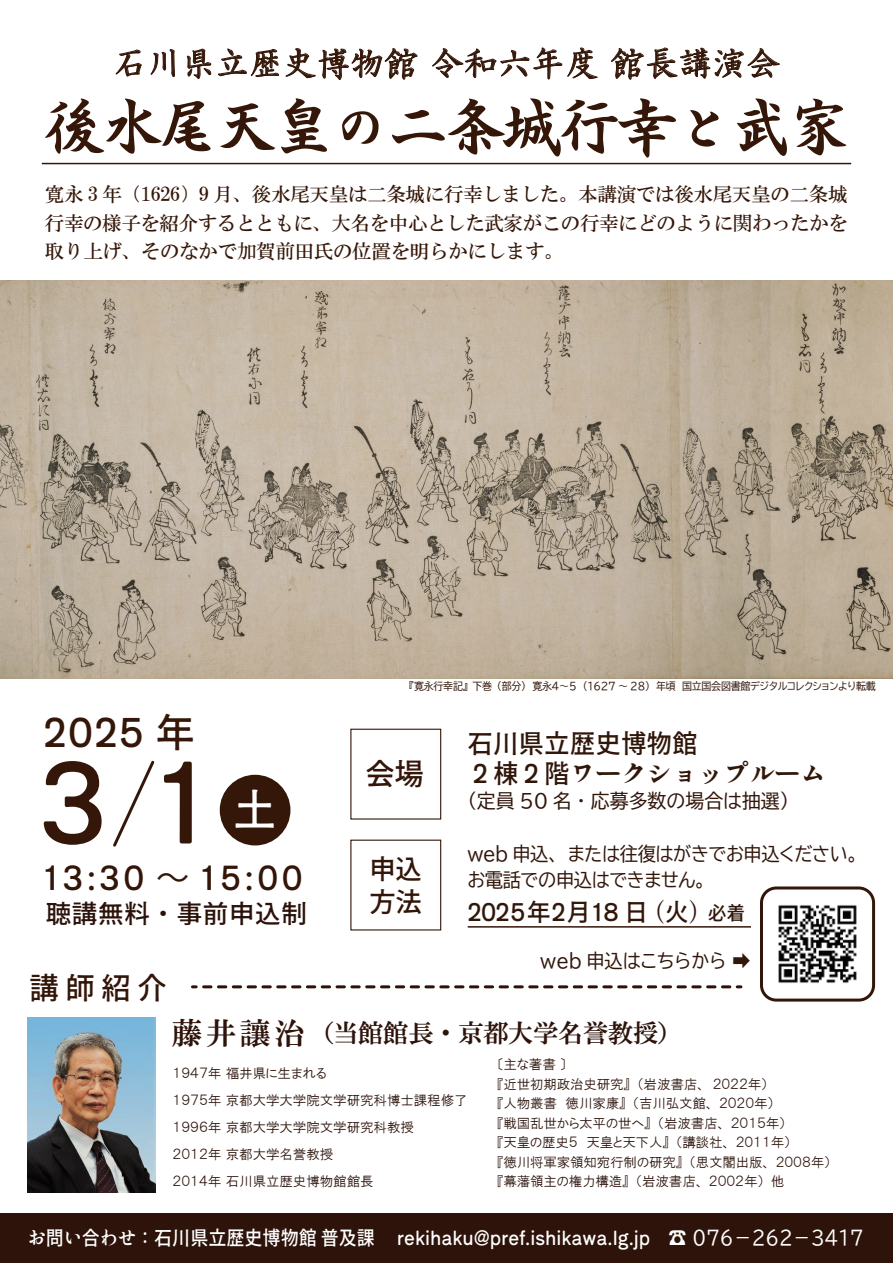
<style>
.page{position:relative;width:893px;height:1263px;background:#fff}
.page>*{position:absolute;margin:0;border:0;box-sizing:border-box;transform-origin:0 0}
.t1{font:110.55px "Shippori Antique B1";color:#341708}
.t2{font:60px "AB doudoukaisyo";letter-spacing:-.045em;color:#341708}
.t3{font:43.2px "Shippori Antique B1";color:#fff}
.t4{font:39.6px "Shippori Antique B1";color:#341708}
.t5{font:33.45px "HG Seikaishotai PRO";letter-spacing:.025em;color:#341708}
.t6{font:33.15px "Shippori Antique B1";letter-spacing:.105em;color:#331609}
.t7{font:30px "Shippori Antique B1";letter-spacing:.2em;color:#331609}
.t8{font:27px "Shippori Antique B1";color:#331609}
.t9{font:25.95px/29.7px "Shippori Antique B1";color:#31160a}
.t10{font:25.65px "HGP Mincho E";letter-spacing:-.025em;color:#2d130a}
.t11{font:25.35px "Shippori Antique B1";color:#2b120a}
.t12{font:24.3px "Shippori Antique B1";letter-spacing:.045em;color:#31160a}
.t13{font:19.5px/28.5px "HG Mincho B";letter-spacing:-.015em;color:#341708;text-align:justify}
.t14{font:19.5px "Shippori Antique B1";color:#fff;scale:.93 1}
.t15{font:19.2px/25.8px "BIZ UDP Gothic";letter-spacing:-.02em;color:#31160a;scale:.95 1}
.t16{font:19.2px "BIZ UDP Gothic";color:#31160a}
.t17{font:19.2px "BIZ UDP Gothic";color:#31160a;scale:.95 1}
.t18{font:13.5px/19.5px "HGP Gothic M";letter-spacing:-.01em;color:#2b120a}
.t19{font:10.5px "BIZ UDP Gothic";letter-spacing:-.02em;color:#31160a;scale:.95 1}
.s1{font-family:"Koz Go Pr 6 N"}
.s2{font-size:19.2px}
.s3{font-size:30.75px}
.s4{font-family:"BIZ UDP Gothic"}
</style>
<div class="page">
<svg style="left:116px;top:50px;width:25px;height:26px"></svg>
<svg style="left:151px;top:49px;width:24px;height:28px"></svg>
<svg style="left:187px;top:49px;width:24px;height:30px"></svg>
<svg style="left:218px;top:48px;width:61px;height:29px"></svg>
<svg style="left:286px;top:48px;width:131px;height:32px"></svg>
<svg style="left:432px;top:47px;width:165px;height:32px"></svg>
<svg style="left:611px;top:47px;width:169px;height:32px"></svg>
<hr style="left:42px;top:163px;width:809px;height:1px;background:#341708">
<div style="left:350px;top:729px;width:91px;height:90px;background:#fff;border:1px solid #341708"></div>
<div style="left:220px;top:775px;width:70px;height:70px;background:#341708;border-radius:50%"></div>
<svg style="left:113px;top:760px;width:42px;height:87px"></svg>
<hr style="left:468px;top:926px;width:283px;height:2px;background:#331609">
<svg style="left:192px;top:985px;width:4px;height:3px"></svg>
<svg style="left:204px;top:985px;width:537px;height:3px"></svg>
<img style="left:28px;top:1017px;width:128px;height:175px">
<div style="left:0;top:1214px;width:893px;height:49px;background:#2d130a"></div>
<div style="left:760px;top:886px;width:115px;height:115px;border:3px solid #331609;border-radius:15px"></div>
<img style="left:778px;top:905px;width:79px;height:78px">
<img style="left:0;top:280px;width:893px;height:398px">
<h3 class="t5" style="left:114px;top:47px;width:667px">石川県立歴史博物館 令和六年度 館長講演会</h3>
<h2 class="t2" style="left:45px;top:98px;width:806px">後水尾天皇の二条城行幸と武家</h2>
<h3 class="t13" style="left:45px;top:180px;width:805px">寛永 3 年（1626）9 月、後水尾天皇は二条城に行幸しました。本講演では後水尾天皇の二条城行幸の様子を紹介するとともに、大名を中心とした武家がこの行幸にどのように関わったかを取り上げ、そのなかで加賀前田氏の位置を明らかにします。</h3>
<h3 class="t4" style="left:44px;top:708px;width:153px">2025 年</h3>
<h1 class="t1" style="left:41px;top:735px;width:172px">3 1</h1>
<h3 class="t3" style="left:233px;top:783px;width:45px">土</h3>
<h3 class="t6" style="left:44px;top:857px;width:260px">13:30 <span class="s1">～</span> 15:00</h3>
<h3 class="t11" style="left:45px;top:898px;width:263px">聴講無料・事前申込制</h3>
<h3 class="t7" style="left:29px;top:969px;width:139px">講師紹介</h3>
<p class="t19" style="left:409px;top:681px;width:493px">『寛永行幸記』下巻（部分）　寛永４～５　(1627 ～ 28)　年頃　国立国会図書館デジタルコレクションより転載</p>
<h3 class="t7" style="left:365px;top:756px;width:60px">会場</h3>
<h3 class="t8" style="left:369px;top:853px;width:55px">申込</h3>
<h3 class="t8" style="left:369px;top:886px;width:55px">方法</h3>
<h3 class="t9" style="left:467px;top:730px;width:360px">石川県立歴史博物館<br>２棟２階ワークショップルーム</h3>
<h3 class="t16" style="left:467px;top:791px;width:323px">（定員 50 名・応募多数の場合は抽選）</h3>
<h3 class="t15" style="left:467px;top:841px;width:413px">web 申込、または往復はがきでお申込ください。お電話での申込はできません。</h3>
<h3 class="t12" style="left:468px;top:897px;width:279px">2025年2月18 日（火）<span class="s2">必着</span></h3>
<h3 class="t17" style="left:540px;top:951px;width:223px">web 申込はこちらから ➡</h3>
<h3 class="t10" style="left:172px;top:1020px;width:500px"><span class="s3">藤井讓治</span> （当館館長・京都大学名誉教授）</h3>
<p class="t18" style="left:173px;top:1059px;width:297px;line-height:27px">１９４７年 福井県に生まれる<br>１９７５年 京都大学大学院文学研究科博士課程修了<br>１９９６年 京都大学大学院文学研究科教授<br>２０１２年 京都大学名誉教授<br>２０１４年 石川県立歴史博物館館長</p>
<p class="t18" style="left:497px;top:1055px;width:336px">〔主な著書 〕<br>『近世初期政治史研究』（岩波書店、２０２２年）<br>『人物叢書　徳川家康』（吉川弘文館、 ２０２０年）<br>『戦国乱世から太平の世へ』（岩波書店、 ２０１５年）<br>『天皇の歴史５　天皇と天下人』（講談社、 ２０１１年）<br>『徳川将軍家領知宛行制の研究』（思文閣出版、 ２００８年）『幕藩領主の権力構造』（岩波書店、 ２００２年）他</p>
<h3 class="t14" style="left:28px;top:1225px;width:900px">お問い合わせ：石川県立歴史博物館 普及課　 rekihaku@pref.ishikawa.lg.jp　<span class="s4">☎ ０７６－２６２－３４１７</span></h3>
</div>
